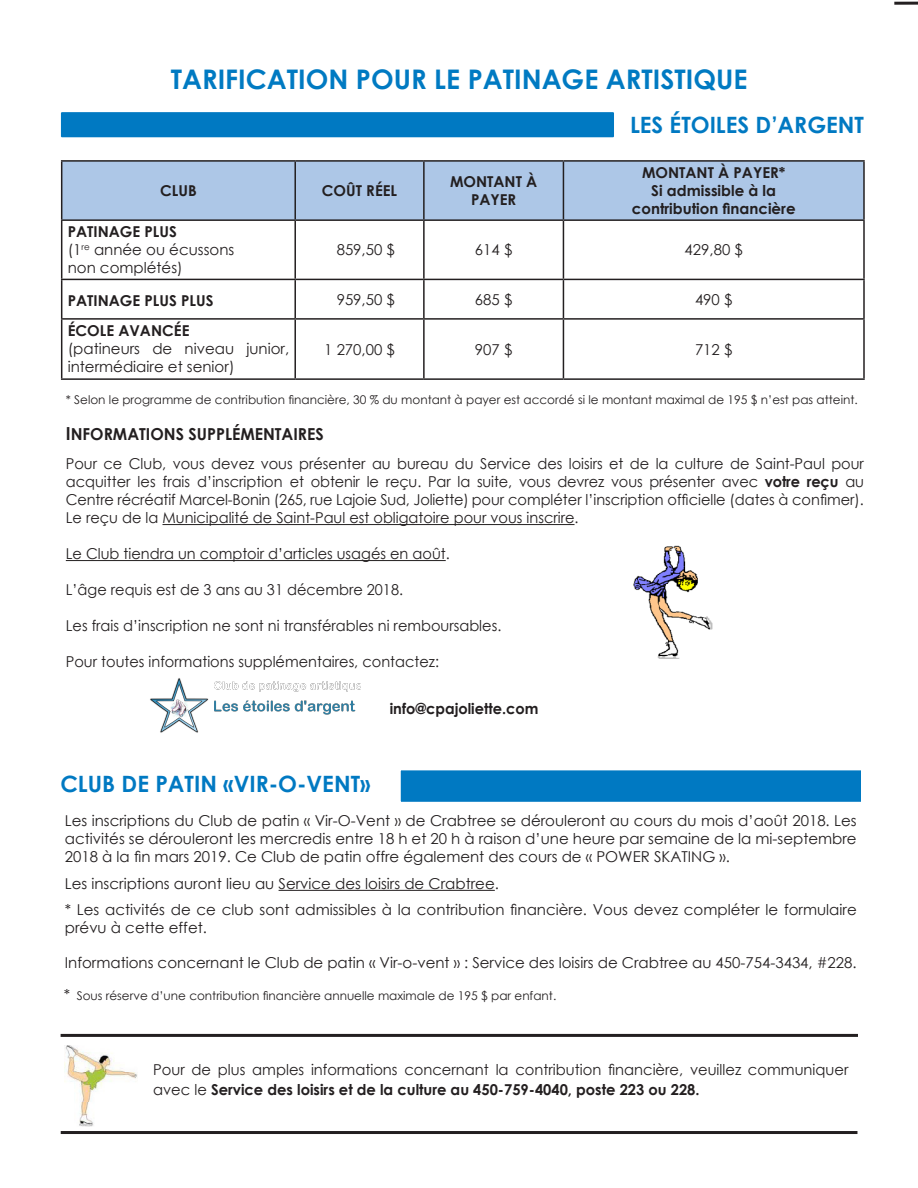
<style>
.page{position:relative;width:918px;height:1188px;background:#fff}
.page>*{position:absolute;margin:0;border:0;box-sizing:border-box;transform-origin:0 0}
.t1{font:700 27px "Century Gothic";color:#007ac2}
.t2{font:700 22.5px "Century Gothic";color:#0079c2}
.t3{font:700 16.5px "Century Gothic";color:#231f20}
.t4{font:15px/18px "Century Gothic";color:#231f20}
.t5{font:700 15px/18px "Century Gothic";color:#231f20;text-align:center}
.t6{font:12px "Century Gothic";color:#231f20}
.s1{font-size:18px}
.s2{font-weight:700}
.s3{font-size:15px}
</style>
<div class="page">
<svg style="left:894px;top:1px;width:24px;height:4px"></svg>
<div style="left:62px;top:162px;width:801px;height:57px;background:#adc7e7"></div>
<hr style="left:61px;top:160px;width:234px;height:2px;background:#231f20">
<hr style="left:61px;top:162px;width:1px;height:57px;background:#231f20">
<hr style="left:295px;top:160px;width:129px;height:2px;background:#231f20">
<hr style="left:294px;top:162px;width:2px;height:57px;background:#231f20">
<hr style="left:424px;top:160px;width:139px;height:2px;background:#231f20">
<hr style="left:423px;top:162px;width:2px;height:57px;background:#231f20">
<hr style="left:563px;top:160px;width:302px;height:2px;background:#231f20">
<hr style="left:563px;top:162px;width:1px;height:57px;background:#231f20">
<hr style="left:863px;top:162px;width:2px;height:57px;background:#231f20">
<hr style="left:61px;top:219px;width:234px;height:2px;background:#231f20">
<hr style="left:61px;top:221px;width:1px;height:58px;background:#231f20">
<hr style="left:295px;top:219px;width:129px;height:2px;background:#231f20">
<hr style="left:294px;top:221px;width:2px;height:58px;background:#231f20">
<hr style="left:424px;top:219px;width:139px;height:2px;background:#231f20">
<hr style="left:423px;top:221px;width:2px;height:58px;background:#231f20">
<hr style="left:563px;top:219px;width:302px;height:2px;background:#231f20">
<hr style="left:563px;top:221px;width:1px;height:58px;background:#231f20">
<hr style="left:863px;top:221px;width:2px;height:58px;background:#231f20">
<hr style="left:61px;top:279px;width:234px;height:1px;background:#231f20">
<hr style="left:61px;top:280px;width:1px;height:38px;background:#231f20">
<hr style="left:295px;top:279px;width:129px;height:1px;background:#231f20">
<hr style="left:294px;top:280px;width:2px;height:38px;background:#231f20">
<hr style="left:424px;top:279px;width:139px;height:1px;background:#231f20">
<hr style="left:423px;top:280px;width:2px;height:38px;background:#231f20">
<hr style="left:563px;top:279px;width:302px;height:1px;background:#231f20">
<hr style="left:563px;top:280px;width:1px;height:38px;background:#231f20">
<hr style="left:863px;top:280px;width:2px;height:38px;background:#231f20">
<hr style="left:61px;top:318px;width:234px;height:2px;background:#231f20">
<hr style="left:61px;top:320px;width:1px;height:58px;background:#231f20">
<hr style="left:295px;top:318px;width:129px;height:2px;background:#231f20">
<hr style="left:294px;top:320px;width:2px;height:58px;background:#231f20">
<hr style="left:424px;top:318px;width:139px;height:2px;background:#231f20">
<hr style="left:423px;top:320px;width:2px;height:58px;background:#231f20">
<hr style="left:563px;top:318px;width:302px;height:2px;background:#231f20">
<hr style="left:563px;top:320px;width:1px;height:58px;background:#231f20">
<hr style="left:863px;top:320px;width:2px;height:58px;background:#231f20">
<hr style="left:61px;top:378px;width:234px;height:2px;background:#231f20">
<hr style="left:295px;top:378px;width:129px;height:2px;background:#231f20">
<hr style="left:424px;top:378px;width:139px;height:2px;background:#231f20">
<hr style="left:563px;top:378px;width:302px;height:2px;background:#231f20">
<div style="left:61px;top:112px;width:553px;height:25px;background:#0079c2;border:2px solid #0079c2"></div>
<div style="left:398px;top:767px;width:466px;height:38px;background:#0079c2;border:3px solid #fff"></div>
<hr style="left:61px;top:1034px;width:797px;height:3px;background:#231f20">
<hr style="left:279px;top:890px;width:216px;height:1px;background:#231f20">
<img style="left:65px;top:1046px;width:72px;height:80px">
<hr style="left:61px;top:1131px;width:796px;height:3px;background:#231f20">
<hr style="left:162px;top:524px;width:413px;height:1px;background:#231f20">
<hr style="left:66px;top:560px;width:380px;height:1px;background:#231f20">
<img style="left:633px;top:545px;width:80px;height:113px">
<img style="left:150px;top:678px;width:210px;height:55px">
<p class="t1" style="left:171px;top:59px;width:578px">TARIFICATION POUR LE PATINAGE ARTISTIQUE</p>
<p class="t5" style="left:160px;top:181px;width:38px">CLUB</p>
<p class="t5" style="left:322px;top:181px;width:77px">COÛT RÉEL</p>
<p class="t5" style="left:450px;top:172px;width:89px">MONTANT À<br>PAYER</p>
<p class="t2" style="left:630px;top:108px;width:236px">LES ÉTOILES D’ARGENT</p>
<p class="t5" style="left:642px;top:163px;width:145px">MONTANT À PAYER*</p>
<p class="t5" style="left:651px;top:181px;width:126px">Si admissible à la</p>
<p class="t5" style="left:632px;top:199px;width:165px">contribution financière</p>
<p class="t5" style="left:68px;top:222px;width:111px">PATINAGE PLUS</p>
<p class="t4" style="left:68px;top:241px;width:168px">(1<sup>re</sup> année ou écussons</p>
<p class="t4" style="left:68px;top:259px;width:117px">non complétés)</p>
<p class="t4" style="left:337px;top:241px;width:60px">859,50 $</p>
<p class="t4" style="left:475px;top:241px;width:39px">614 $</p>
<p class="t4" style="left:685px;top:241px;width:60px">429,80 $</p>
<p class="t5" style="left:68px;top:291px;width:147px">PATINAGE PLUS PLUS</p>
<p class="t4" style="left:337px;top:290px;width:60px">959,50 $</p>
<p class="t4" style="left:475px;top:290px;width:39px">685 $</p>
<p class="t4" style="left:695px;top:290px;width:39px">490 $</p>
<p class="t5" style="left:68px;top:321px;width:123px">ÉCOLE AVANCÉE</p>
<p class="t4" style="left:68px;top:340px;width:223px">(patineurs de niveau junior, intermédiaire et senior)</p>
<p class="t4" style="left:324px;top:340px;width:72px">1 270,00 $</p>
<p class="t4" style="left:475px;top:340px;width:39px">907 $</p>
<p class="t4" style="left:695px;top:340px;width:39px">712 $</p>
<p class="t6" style="left:66px;top:392px;width:793px">* Selon le programme de contribution financière, 30 % du montant à payer est accordé si le montant maximal de 195 $ n’est pas atteint.</p>
<p class="t3" style="left:66px;top:422px;width:260px"><span class="s1">I</span>NFORMATIONS SUPPLÉMENTAIRES</p>
<p class="t4" style="left:66px;top:454px;width:800px;text-align:justify">Pour ce Club, vous devez vous présenter au bureau du Service des loisirs et de la culture de Saint-Paul pour acquitter les frais d’inscription et obtenir le reçu. Par la suite, vous devrez vous présenter avec <span class="s2">votre reçu</span> au Centre récréatif Marcel-Bonin (265, rue Lajoie Sud, Joliette) pour compléter l’inscription officielle (dates à confimer).<br>Le reçu de la Municipalité de Saint-Paul est obligatoire pour vous inscrire.</p>
<p class="t4" style="left:66px;top:544px;width:385px">Le Club tiendra un comptoir d’articles usagés en août.</p>
<p class="t4" style="left:66px;top:580px;width:339px">L’âge requis est de 3 ans au 31 décembre 2018.</p>
<p class="t4" style="left:66px;top:616px;width:437px">Les frais d’inscription ne sont ni transférables ni remboursables.</p>
<p class="t4" style="left:66px;top:652px;width:375px">Pour toutes informations supplémentaires, contactez:</p>
<p class="t5" style="left:390px;top:699px;width:150px">info@cpajoliette.com</p>
<p class="t2" style="left:60px;top:766px;width:312px">CLUB DE PATIN «VIR-O-VENT»</p>
<p class="t4" style="left:65px;top:812px;width:793px;text-align:justify">Les inscriptions du Club de patin « Vir-O-Vent » de Crabtree se dérouleront au cours du mois d’août 2018. Les activités se dérouleront les mercredis entre 18 h et 20 h à raison d’une heure par semaine de la mi-septembre 2018 à la fin mars 2019. Ce Club de patin offre également des cours de « POWER SKATING ».</p>
<p class="t4" style="left:65px;top:874px;width:436px">Les inscriptions auront lieu au Service des loisirs de Crabtree.</p>
<p class="t4" style="left:65px;top:901px;width:793px">* Les activités de ce club sont admissibles à la contribution financière. Vous devez compléter le formulaire prévu à cette effet.</p>
<p class="t4" style="left:65px;top:954px;width:793px">Informations concernant le Club de patin « Vir-o-vent » : Service des loisirs de Crabtree au 450-754-3434, #228.</p>
<p class="t6" style="left:64px;top:987px;width:494px"><span class="s3">*</span> Sous réserve d’une contribution financière annuelle maximale de 195 $ par enfant.</p>
<p class="t4" style="left:153px;top:1060px;width:697px;line-height:19.5px">Pour de plus amples informations concernant la contribution financière, veuillez communiquer avec le <span class="s2">Service des loisirs et de la culture au 450‑759‑4040, poste 223 ou 228.</span></p>
</div>
